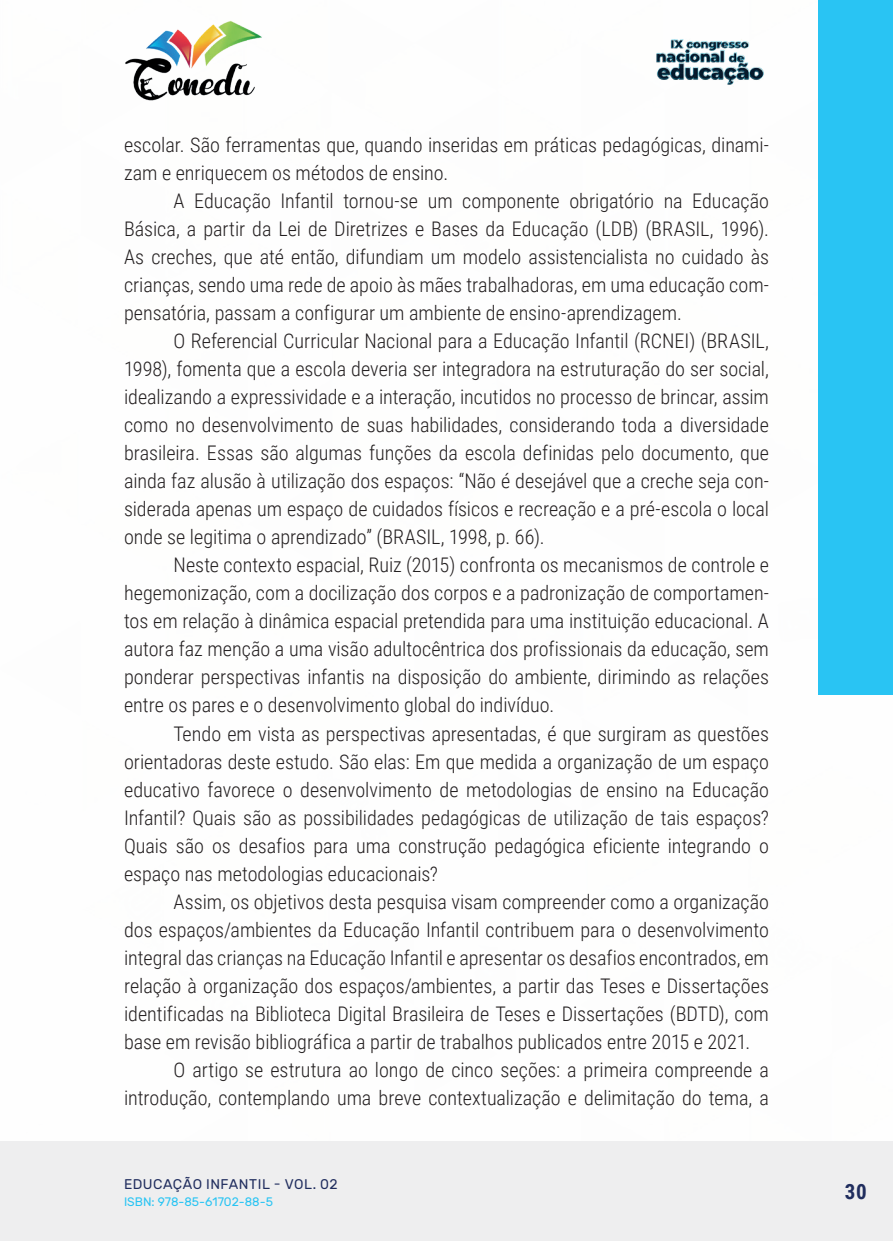
<style>
.page{position:relative;width:893px;height:1241px;background:#fff}
.page>*{position:absolute;margin:0;border:0;box-sizing:border-box;transform-origin:0 0}
.t1{font:700 21px "Roboto Condensed";color:#202d5e}
._9_CORPO{font:300 20.12px/28px "Roboto Condensed";color:#231f20;text-align:justify}
.t2{font:14px "Rubik";letter-spacing:.035em;color:#202d5e}
.t3{font:12.25px "Rubik";color:#29c4f3}
</style>
<div class="page">
<div style="left:0;top:1141px;width:893px;height:99px;background:#eeeeef"></div>
<div style="left:819px;top:0;width:74px;height:694px;background:#29c4f3"></div>
<img style="left:125px;top:20px;width:137px;height:81px">
<img style="left:656px;top:39px;width:108px;height:46px">
<p class="_9_CORPO" style="left:124px;top:130px;width:646px">escolar. São ferramentas que, quando inseridas em práticas pedagógicas, dinami&shy;zam e enriquecem os métodos de ensino.</p>
<p class="_9_CORPO" style="left:124px;top:186px;width:646px;text-indent:50px">A Educação Infantil tornou-se um componente obrigatório na Educação Básica, a partir da Lei de Diretrizes e Bases da Educação (LDB) (BRASIL, 1996).<br>As creches, que até então, difundiam um modelo assistencialista no cuidado às crianças, sendo uma rede de apoio às mães trabalhadoras, em uma educação com&shy;pensatória, passam a configurar um ambiente de ensino-aprendizagem.</p>
<p class="_9_CORPO" style="left:124px;top:326px;width:646px;text-indent:50px">O Referencial Curricular Nacional para a Educação Infantil (RCNEI) (BRASIL, 1998), fomenta que a escola deveria ser integradora na estruturação do ser social, idealizando a expressividade e a interação, incutidos no processo de brincar, assim como no desenvolvimento de suas habilidades, considerando toda a diversidade brasileira. Essas são algumas funções da escola definidas pelo documento, que ainda faz alusão à utilização dos espaços: “Não é desejável que a creche seja con&shy;siderada apenas um espaço de cuidados físicos e recreação e a pré-escola o local onde se legitima o aprendizado” (BRASIL, 1998, p. 66).</p>
<p class="_9_CORPO" style="left:124px;top:550px;width:646px;text-indent:50px">Neste contexto espacial, Ruiz (2015) confronta os mecanismos de controle e hegemonização, com a docilização dos corpos e a padronização de comportamen&shy;tos em relação à dinâmica espacial pretendida para uma instituição educacional. A autora faz menção a uma visão adultocêntrica dos profissionais da educação, sem ponderar perspectivas infantis na disposição do ambiente, dirimindo as relações entre os pares e o desenvolvimento global do indivíduo.</p>
<p class="_9_CORPO" style="left:124px;top:718px;width:646px;text-indent:50px">Tendo em vista as perspectivas apresentadas, é que surgiram as questões orientadoras deste estudo. São elas: Em que medida a organização de um espaço educativo favorece o desenvolvimento de metodologias de ensino na Educação Infantil? Quais são as possibilidades pedagógicas de utilização de tais espaços?<br>Quais são os desafios para uma construção pedagógica eficiente integrando o espaço nas metodologias educacionais?</p>
<p class="_9_CORPO" style="left:124px;top:886px;width:646px;text-indent:50px">Assim, os objetivos desta pesquisa visam compreender como a organização dos espaços/ambientes da Educação Infantil contribuem para o desenvolvimento integral das crianças na Educação Infantil e apresentar os desafios encontrados, em relação à organização dos espaços/ambientes, a partir das Teses e Dissertações identificadas na Biblioteca Digital Brasileira de Teses e Dissertações (BDTD), com base em revisão bibliográfica a partir de trabalhos publicados entre 2015 e 2021.</p>
<p class="_9_CORPO" style="left:124px;top:1054px;width:646px;text-align:right">O artigo se estrutura ao longo de cinco seções: a primeira compreende a introdução, contemplando uma breve contextualização e delimitação do tema, a</p>
<p class="t2" style="left:124px;top:1175px;width:215px">EDUCAÇÃO INFANTIL - VOL. 02</p>
<p class="t3" style="left:124px;top:1194px;width:150px">ISBN: 978-85-61702-88-5</p>
<p class="t1" style="left:845px;top:1176px;width:23px">30</p>
</div>
